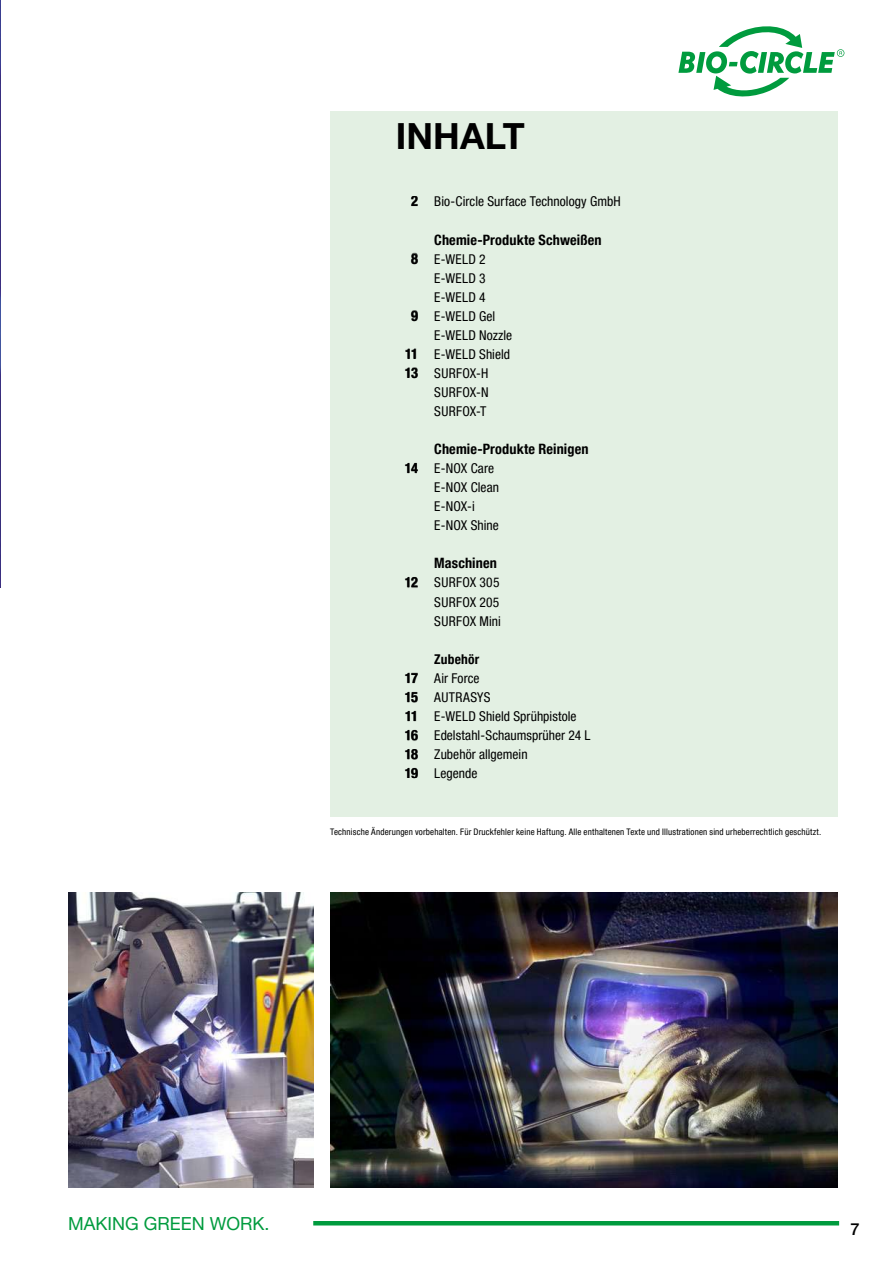
<style>
.page{position:relative;width:893px;height:1263px;background:#fff}
.page>*{position:absolute;margin:0;border:0;box-sizing:border-box;transform-origin:0 0}
.t1{font:700 36px "Helvetica Neue LTW1 G";color:#000}
.t2{font:18px "Helvetica Neue LTW1 G";color:#009b3e}
.t3{font:500 16.5px "Helvetica Neue LTW1 G";color:#000}
.t4{font:700 condensed 14.25px/19px "Helvetica Neue LTW1 G";letter-spacing:.01em;color:#000}
.t5{font:condensed 13.5px/19px "Helvetica Neue LTW1 G";letter-spacing:.01em;color:#000}
.t6{font:700 condensed 13.5px "Helvetica Neue LTW1 G";letter-spacing:.01em;color:#000}
.t7{font:condensed 9px "Helvetica Neue LTW1 G";letter-spacing:.015em;color:#000}
</style>
<div class="page">
<svg style="left:678px;top:26px;width:166px;height:71px"></svg>
<hr style="left:0;top:1221px;width:839px;height:4px;background:#009b3e">
<svg style="left:0;top:1221px;width:313px;height:4px"></svg>
<img style="left:0;top:0;width:1px;height:588px">
<div style="left:330px;top:111px;width:508px;height:706px;background:#e3f0e3"></div>
<div style="left:405px;top:196px;width:13px;height:582px;background:#000;opacity:.75"></div>
<img style="left:330px;top:893px;width:508px;height:294px">
<img style="left:68px;top:893px;width:245px;height:294px">
<h1 class="t1" style="left:396px;top:114px;width:131px">INHALT</h1>
<p class="t4" style="left:411px;top:192px;width:8px">2</p>
<p class="t4" style="left:411px;top:249px;width:8px">8</p>
<p class="t4" style="left:411px;top:306px;width:8px">9</p>
<p class="t4" style="left:405px;top:344px;width:15px">11<br>13</p>
<p class="t4" style="left:405px;top:459px;width:15px">14</p>
<p class="t4" style="left:405px;top:573px;width:15px">12</p>
<p class="t4" style="left:405px;top:668px;width:15px;text-align:justify">17<br>15<br>11<br>16<br>18<br>19</p>
<p class="t5" style="left:434px;top:192px;width:188px">Bio-Circle Surface Technology GmbH</p>
<p class="t4" style="left:434px;top:230px;width:169px">Chemie-Produkte Schweißen</p>
<p class="t5" style="left:434px;top:249px;width:79px">E-WELD 2<br>E-WELD 3<br>E-WELD 4<br>E-WELD Gel<br>E-WELD Nozzle<br>E-WELD Shield<br>SURFOX-H<br>SURFOX-N<br>SURFOX-T</p>
<p class="t4" style="left:434px;top:440px;width:156px">Chemie-Produkte Reinigen</p>
<p class="t5" style="left:434px;top:459px;width:66px">E-NOX Care<br>E-NOX Clean<br>E-NOX-i<br>E-NOX Shine</p>
<p class="t4" style="left:434px;top:554px;width:64px">Maschinen</p>
<p class="t5" style="left:434px;top:573px;width:68px;text-align:justify">SURFOX 305<br>SURFOX 205<br>SURFOX Mini</p>
<p class="t6" style="left:434px;top:651px;width:46px">Zubehör</p>
<p class="t5" style="left:434px;top:668px;width:158px">Air Force<br>AUTRASYS<br>E-WELD Shield Sprühpistole<br>Edelstahl-Schaumsprüher 24 L<br>Zubehör allgemein<br>Legende</p>
<p class="t7" style="left:330px;top:827px;width:493px">Technische Änderungen vorbehalten. Für Druckfehler keine Haftung. Alle enthaltenen Texte und Illustrationen sind urheberrechtlich geschützt.</p>
<h2 class="t2" style="left:68px;top:1212px;width:203px">MAKING GREEN WORK.</h2>
<p class="t3" style="left:850px;top:1219px;width:11px">7</p>
</div>
